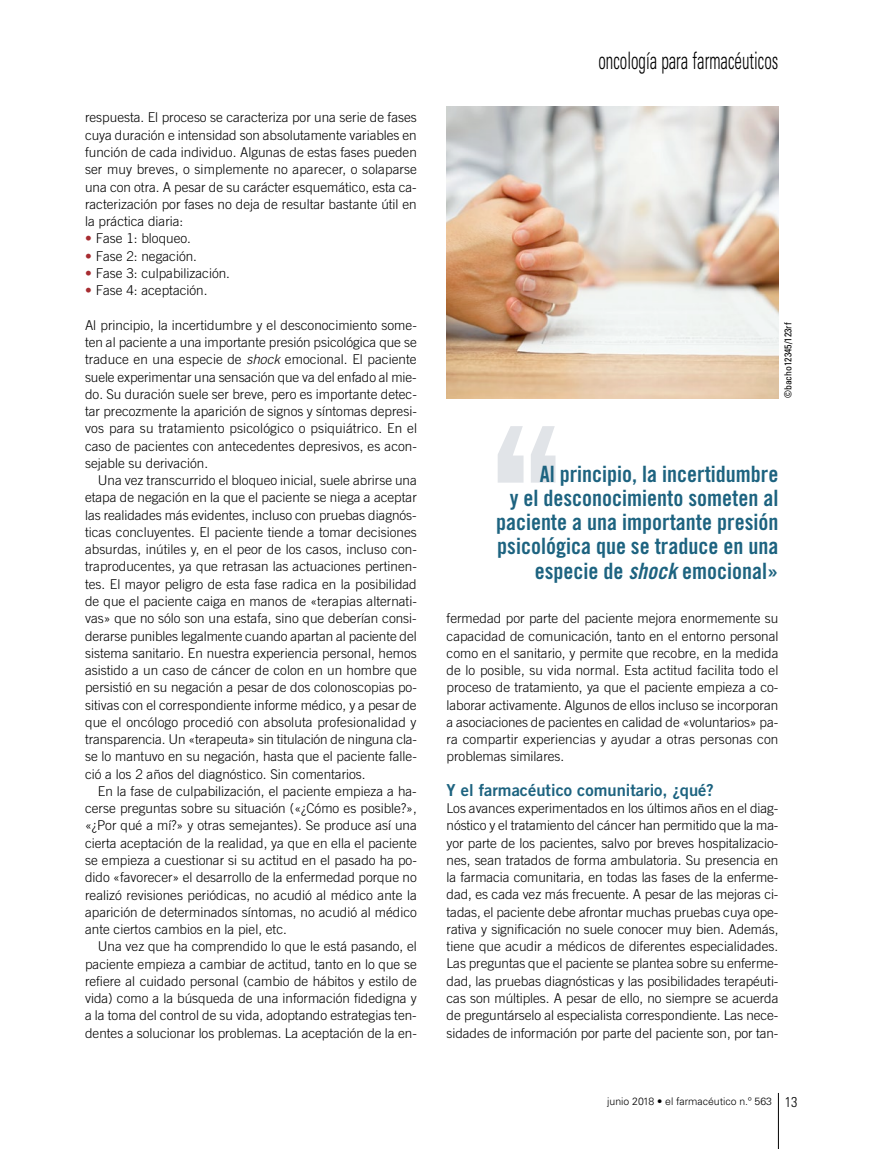
<style>
.page{position:relative;width:872px;height:1149px;background:#fff}
.page>*{position:absolute;margin:0;border:0;box-sizing:border-box;transform-origin:0 0}
.t1{font:300 condensed 24px "Univers LT Std";color:#000;scale:.7 1}
.t2{font:22.5px/24px "Trade Gothic LT Std Bd Cn 20";color:#1d6380;text-align:right}
.t3{font:16.5px "Trade Gothic LT Std Bd 2";color:#1d6380}
.t4{font:300 13.5px/17.2px "Trade Gothic LT Std";color:#000;text-align:justify}
.t5{font:300 10.5px "Univers LT Std";color:#000}
.t6{font:condensed 9.75px "Univers LT Std";color:#000}
.s1{color:#a72c31}
.s2{font-style:italic}
.s3{font-family:"Trade Gothic LT Std Bd Cn 20 Obl"}
.s4{font-stretch:condensed;font-size:14.25px}
</style>
<div class="page">
<hr style="left:778px;top:1092px;width:1px;height:56px;background:#000">
<svg style="left:531px;top:426px;width:24px;height:56px"></svg>
<svg style="left:498px;top:426px;width:25px;height:56px"></svg>
<img style="left:446px;top:106px;width:332px;height:292px">
<p class="t4" style="left:85px;top:109px;width:333px">respuesta. El proceso se caracteriza por una serie de fases cuya duración e intensidad son absolutamente variables en función de cada individuo. Algunas de estas fases pueden ser muy breves, o simplemente no aparecer, o solaparse una con otra. A pesar de su carácter esquemático, esta ca&shy;racterización por fases no deja de resultar bastante útil en la práctica diaria:</p>
<p class="t4" style="left:85px;top:230px;width:107px"><span class="s1">•</span> Fase 1: bloqueo.</p>
<p class="t4" style="left:85px;top:247px;width:113px"><span class="s1">•</span> Fase 2: negación.</p>
<p class="t4" style="left:85px;top:264px;width:146px"><span class="s1">•</span> Fase 3: culpabilización.</p>
<p class="t4" style="left:85px;top:281px;width:124px"><span class="s1">•</span> Fase 4: aceptación.</p>
<p class="t4" style="left:85px;top:316px;width:333px">Al principio, la incertidumbre y el desconocimiento some&shy;ten al paciente a una importante presión psicológica que se traduce en una especie de <span class="s2">shock</span> emocional. El paciente suele experimentar una sensación que va del enfado al mie&shy;do. Su duración suele ser breve, pero es importante detec&shy;tar precozmente la aparición de signos y síntomas depresi&shy;vos para su tratamiento psicológico o psiquiátrico. En el caso de pacientes con antecedentes depresivos, es acon&shy;sejable su derivación.</p>
<p class="t4" style="left:85px;top:471px;width:333px;text-indent:13px">Una vez transcurrido el bloqueo inicial, suele abrirse una etapa de negación en la que el paciente se niega a aceptar las realidades más evidentes, incluso con pruebas diagnós&shy;ticas concluyentes. El paciente tiende a tomar decisiones absurdas, inútiles y, en el peor de los casos, incluso con&shy;traproducentes, ya que retrasan las actuaciones pertinen&shy;tes. El mayor peligro de esta fase radica en la posibilidad de que el paciente caiga en manos de «terapias alternati&shy;vas» que no sólo son una estafa, sino que deberían consi&shy;derarse punibles legalmente cuando apartan al paciente del sistema sanitario. En nuestra experiencia personal, hemos asistido a un caso de cáncer de colon en un hombre que persistió en su negación a pesar de dos colonoscopias po&shy;sitivas con el correspondiente informe médico, y a pesar de que el oncólogo procedió con absoluta profesionalidad y transparencia. Un «terapeuta» sin titulación de ninguna cla&shy;se lo mantuvo en su negación, hasta que el paciente falle&shy;ció a los 2 años del diagnóstico. Sin comentarios.</p>
<p class="t4" style="left:85px;top:782px;width:333px;text-indent:13px">En la fase de culpabilización, el paciente empieza a ha&shy;cerse preguntas sobre su situación («¿Cómo es posible?», «¿Por qué a mí?» y otras semejantes). Se produce así una cierta aceptación de la realidad, ya que en ella el paciente se empieza a cuestionar si su actitud en el pasado ha po&shy;dido «favorecer» el desarrollo de la enfermedad porque no realizó revisiones periódicas, no acudió al médico ante la aparición de determinados síntomas, no acudió al médico ante ciertos cambios en la piel, etc.</p>
<p class="t4" style="left:85px;top:937px;width:333px;text-indent:13px">Una vez que ha comprendido lo que le está pasando, el paciente empieza a cambiar de actitud, tanto en lo que se refiere al cuidado personal (cambio de hábitos y estilo de vida) como a la búsqueda de una información fidedigna y a la toma del control de su vida, adoptando estrategias ten&shy;dentes a solucionar los problemas. La aceptación de la en-</p>
<h1 class="t1" style="left:598px;top:46px;width:258px">oncología para farmacéuticos</h1>
<p class="t6" style="left:781px;top:398px;width:77px;rotate:-90deg">©bacho12345/123rf</p>
<h2 class="t2" style="left:496px;top:462px;width:284px">Al principio, la incertidumbre<br>y el desconocimiento someten al paciente a una importante presión psicológica que se traduce en una especie de <span class="s3">shock</span> emocional»</h2>
<p class="t4" style="left:446px;top:609px;width:333px">fermedad por parte del paciente mejora enormemente su capacidad de comunicación, tanto en el entorno personal como en el sanitario, y permite que recobre, en la medida de lo posible, su vida normal. Esta actitud facilita todo el proceso de tratamiento, ya que el paciente empieza a co&shy;laborar activamente. Algunos de ellos incluso se incorporan a asociaciones de pacientes en calidad de «voluntarios» pa&shy;ra compartir experiencias y ayudar a otras personas con problemas similares.</p>
<p class="t3" style="left:446px;top:779px;width:269px">Y el farmacéutico comunitario, ¿qué?</p>
<p class="t4" style="left:446px;top:799px;width:333px">Los avances experimentados en los últimos años en el diag&shy;nóstico y el tratamiento del cáncer han permitido que la ma&shy;yor parte de los pacientes, salvo por breves hospitalizacio&shy;nes, sean tratados de forma ambulatoria. Su presencia en la farmacia comunitaria, en todas las fases de la enferme&shy;dad, es cada vez más frecuente. A pesar de las mejoras ci&shy;tadas, el paciente debe afrontar muchas pruebas cuya ope&shy;rativa y significación no suele conocer muy bien. Además, tiene que acudir a médicos de diferentes especialidades.<br>Las preguntas que el paciente se plantea sobre su enferme&shy;dad, las pruebas diagnósticas y las posibilidades terapéuti&shy;cas son múltiples. A pesar de ello, no siempre se acuerda de preguntárselo al especialista correspondiente. Las nece&shy;sidades de información por parte del paciente son, por tan-</p>
<p class="t5" style="left:607px;top:1094px;width:192px">junio 2018 • el farmacéutico n.º 563 <span class="s4">13</span></p>
</div>
